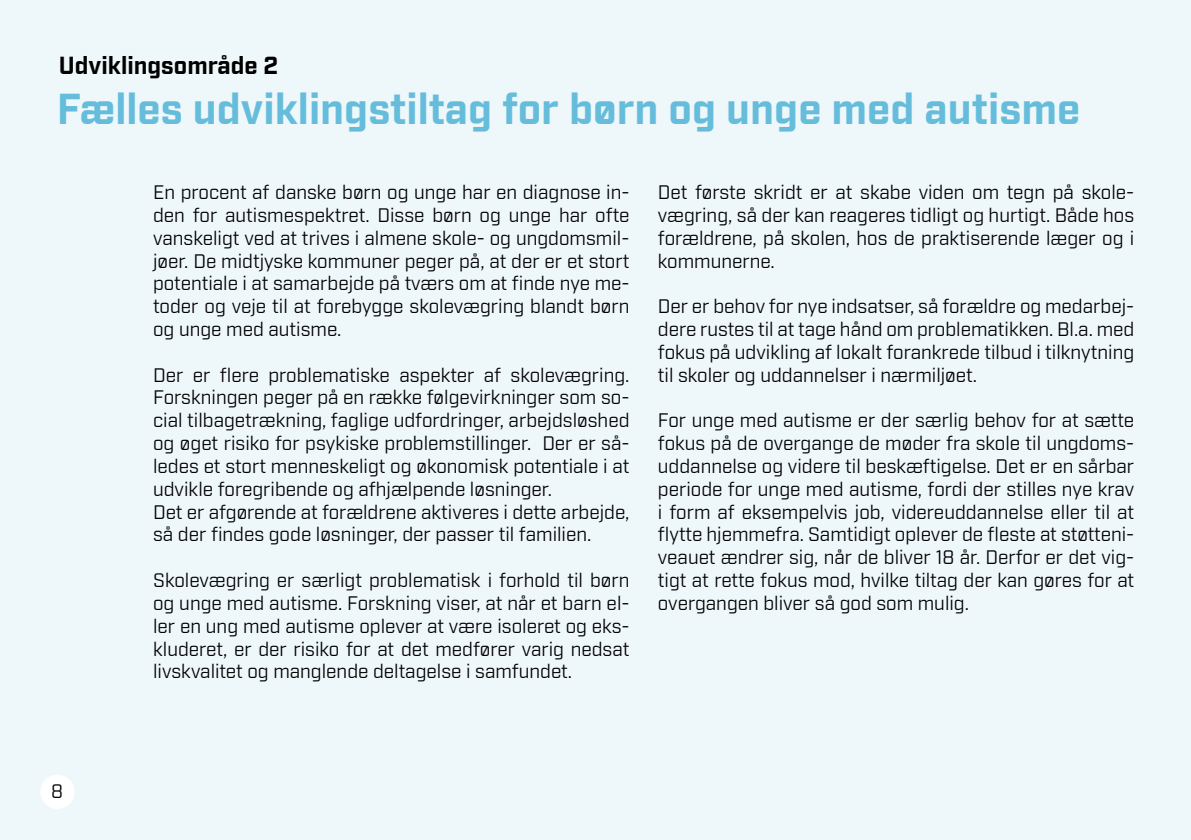
<style>
.page{position:relative;width:1191px;height:840px;background:#fff}
.page>*{position:absolute;margin:0;border:0;box-sizing:border-box;transform-origin:0 0}
.t1{font:700 42px "Industry";color:#66bddb}
.t2{font:700 24px "Industry";color:#000}
.t3{font:19px/22.8px "Industry";color:#000;text-align:justify}
</style>
<div class="page">
<div style="left:0;top:0;width:1191px;height:839px;background:#eef7fa"></div>
<hr style="left:1190px;top:0;width:1px;height:839px;background:#66bddb">
<div style="left:40px;top:774px;width:35px;height:34px;background:#fff;border-radius:50%"></div>
<p class="t2" style="left:59px;top:51px;width:221px">Udviklingsområde 2</p>
<h1 class="t1" style="left:57px;top:84px;width:1025px">Fælles udviklingstiltag for børn og unge med autisme</h1>
<p class="t3" style="left:51px;top:780px;width:13px">8</p>
<p class="t3" style="left:153px;top:181px;width:478px">En procent af danske børn og unge har en diagnose in&shy;den for autismespektret. Disse børn og unge har ofte vanskeligt ved at trives i almene skole- og ungdomsmil&shy;jøer. De midtjyske kommuner peger på, at der er et stort potentiale i at samarbejde på tværs om at finde nye me&shy;toder og veje til at forebygge skolevægring blandt børn og unge med autisme.</p>
<p class="t3" style="left:153px;top:363px;width:478px;text-align:left">Der er flere problematiske aspekter af skolevægring.<br>Forskningen peger på en række følgevirkninger som so&shy;cial tilbagetrækning, faglige udfordringer, arbejdsløshed og øget risiko for psykiske problemstillinger. Der er så&shy;ledes et stort menneskeligt og økonomisk potentiale i at udvikle foregribende og afhjælpende løsninger.<br>Det er afgørende at forældrene aktiveres i dette arbejde, så der findes gode løsninger, der passer til familien.</p>
<p class="t3" style="left:153px;top:569px;width:478px">Skolevægring er særligt problematisk i forhold til børn og unge med autisme. Forskning viser, at når et barn el&shy;ler en ung med autisme oplever at være isoleret og eks&shy;kluderet, er der risiko for at det medfører varig nedsat livskvalitet og manglende deltagelse i samfundet.</p>
<p class="t3" style="left:658px;top:181px;width:478px">Det første skridt er at skabe viden om tegn på skole&shy;vægring, så der kan reageres tidligt og hurtigt. Både hos forældrene, på skolen, hos de praktiserende læger og i kommunerne.</p>
<p class="t3" style="left:658px;top:295px;width:478px">Der er behov for nye indsatser, så forældre og medarbej&shy;dere rustes til at tage hånd om problematikken. Bl.a. med fokus på udvikling af lokalt forankrede tilbud i tilknytning til skoler og uddannelser i nærmiljøet.</p>
<p class="t3" style="left:658px;top:409px;width:478px">For unge med autisme er der særlig behov for at sætte fokus på de overgange de møder fra skole til ungdoms&shy;uddannelse og videre til beskæftigelse. Det er en sårbar periode for unge med autisme, fordi der stilles nye krav i form af eksempelvis job, videreuddannelse eller til at flytte hjemmefra. Samtidigt oplever de fleste at støtteni&shy;veauet ændrer sig, når de bliver 18 år. Derfor er det vig&shy;tigt at rette fokus mod, hvilke tiltag der kan gøres for at overgangen bliver så god som mulig.</p>
</div>
